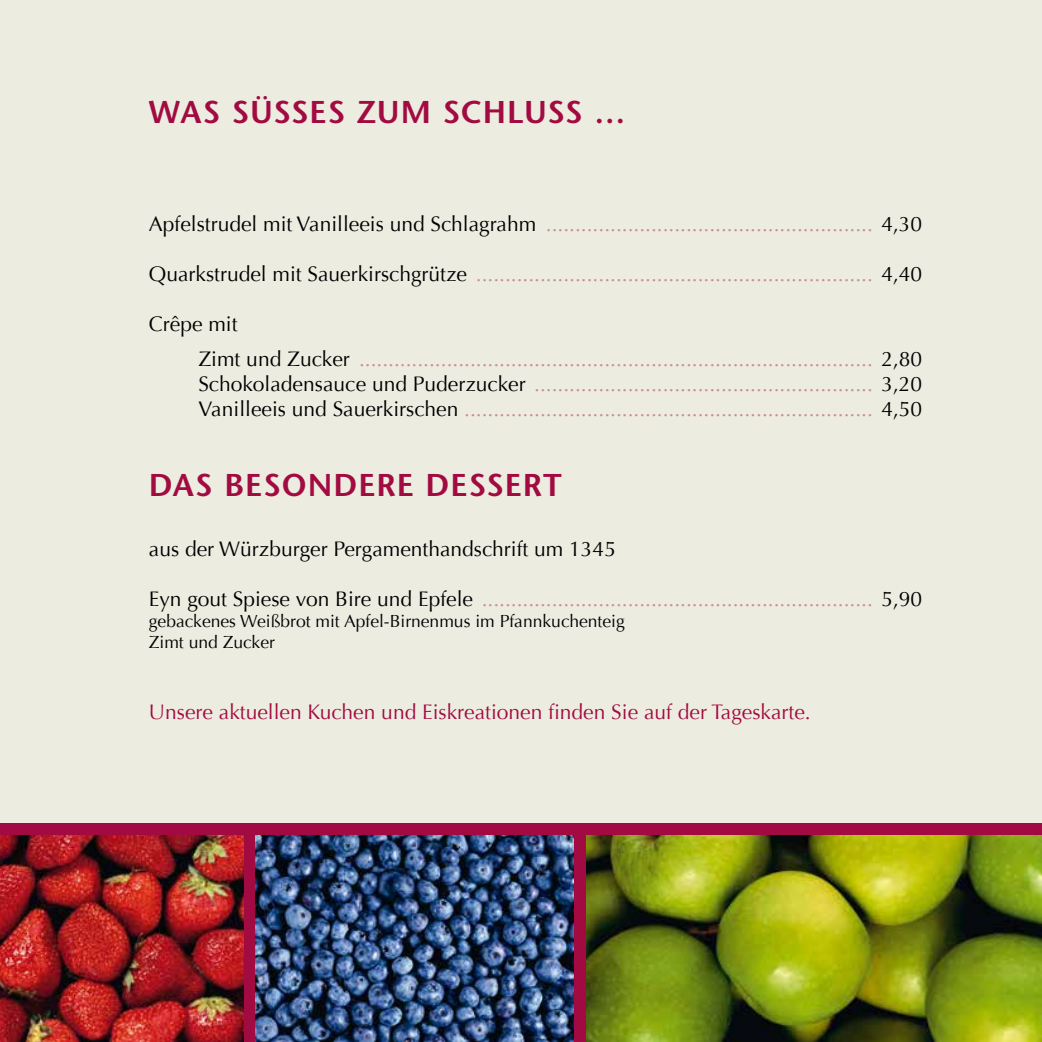
<style>
.page{position:relative;width:1042px;height:1042px;background:#edece1}
.page>*{position:absolute;margin:0;border:0;box-sizing:border-box;transform-origin:0 0}
.t1{font:600 31.5px "Stone Sans";letter-spacing:.02em;color:#a20b41}
.t2{font:21px/35.2px "Optima";color:#cc8c91}
.t3{font:21px "Optima";color:#a20b41}
.t4{font:21px "Optima";color:#000}
.t5{font:17.5px/21px "Optima";color:#000}
.s1{color:#000}
</style>
<div class="page">
<div style="left:0;top:823px;width:1042px;height:219px;background:#a20b41"></div>
<img style="left:587px;top:835px;width:455px;height:207px">
<img style="left:0;top:835px;width:243px;height:207px">
<img style="left:256px;top:835px;width:317px;height:207px">
<h1 class="t1" style="left:149px;top:93px;width:25px">WAS</h1>
<h1 class="t1" style="left:232px;top:93px;width:251px">SÜSSES ZUM SCHL</h1>
<h1 class="t1" style="left:524px;top:93px;width:103px">USS …</h1>
<p class="t2" style="left:149px;top:206px;width:775px"><span class="s1">Apfelstrudel mit Vanilleeis und Schlagrahm</span> ........................................................ <span class="s1">4,30</span></p>
<p class="t2" style="left:149px;top:256px;width:775px"><span class="s1">Quarkstrudel mit Sauerkirschgrütze</span> .................................................................... <span class="s1">4,40</span></p>
<p class="t2" style="left:198px;top:306px;width:725px;text-indent:-50px"><span class="s1">Crêpe mit<br>Zimt und Zucker</span> ........................................................................................ <span class="s1">2,80</span></p>
<p class="t2" style="left:198px;top:371px;width:725px;line-height:25.2px"><span class="s1">Schokoladensauce und Puderzucker</span> .......................................................... <span class="s1">3,20<br>Vanilleeis und Sauerkirschen</span> ...................................................................... <span class="s1">4,50</span></p>
<h1 class="t1" style="left:149px;top:466px;width:96px">DAS BESO</h1>
<h1 class="t1" style="left:308px;top:466px;width:47px">NDERE</h1>
<h1 class="t1" style="left:425px;top:466px;width:44px">DESSERT</h1>
<p class="t4" style="left:149px;top:536px;width:469px">aus der Würzburger Pergamenthandschrift um 1345</p>
<p class="t2" style="left:149px;top:581px;width:775px"><span class="s1">Eyn gout Spiese von Bire und Epfele</span> ................................................................... <span class="s1">5,90</span></p>
<p class="t5" style="left:149px;top:611px;width:477px">gebackenes Weißbrot mit Apfel-Birnenmus im Pfannkuchenteig<br>Zimt und Zucker</p>
<p class="t3" style="left:149px;top:699px;width:663px">Unsere aktuellen Kuchen und Eiskreationen finden Sie auf der Tageskarte.</p>
</div>
